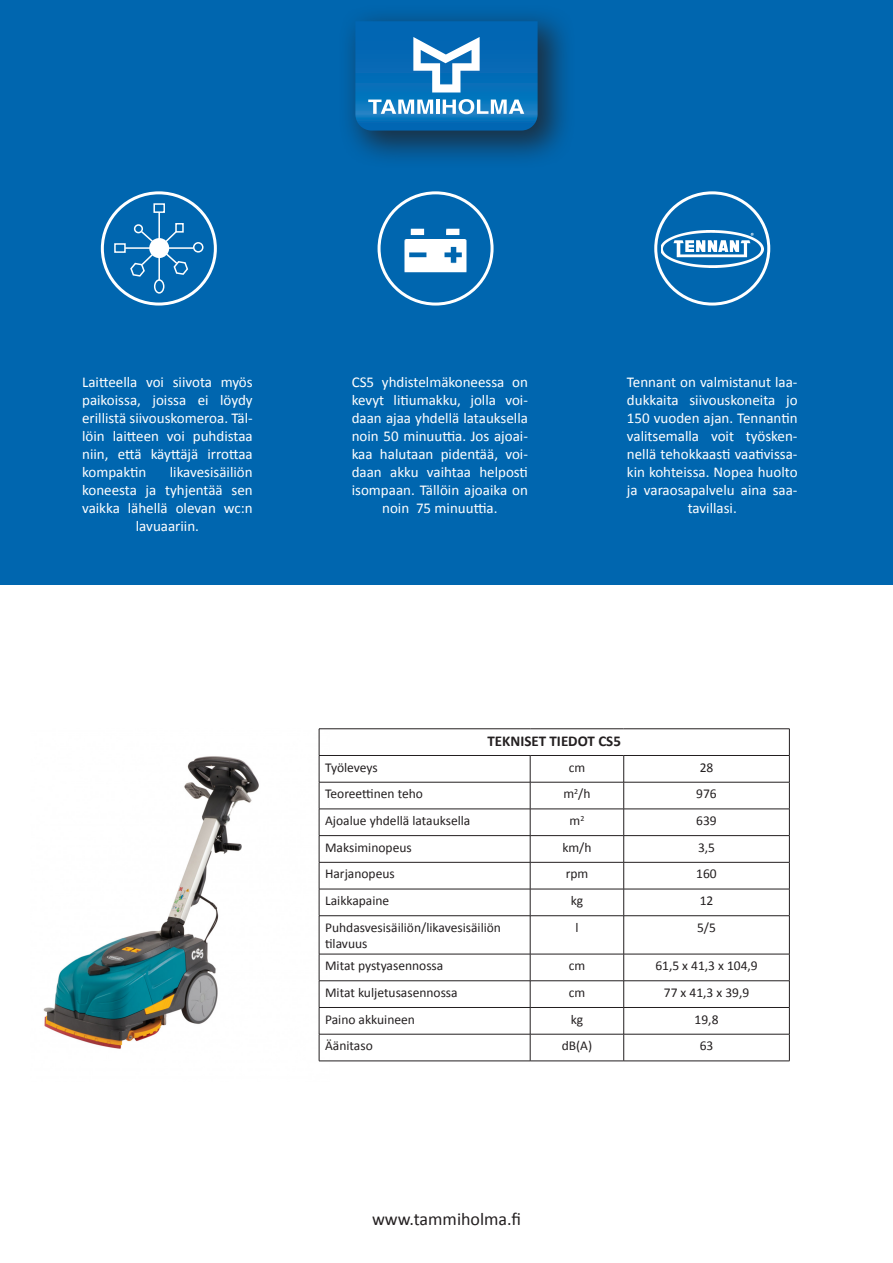
<style>
.page{position:relative;width:893px;height:1263px;background:#fff}
.page>*{position:absolute;margin:0;border:0;box-sizing:border-box;transform-origin:0 0}
.t1{font:18px "Calibri";color:#231f20}
.t2{font:15px/18px "Calibri";color:#fff;text-align:center}
.t3{font:700 15px "Calibri";color:#231f20}
.t4{font:13.5px/16.2px "Calibri";color:#231f20}
</style>
<div class="page">
<img style="left:43px;top:729px;width:286px;height:332px">
<div style="left:0;top:0;width:893px;height:585px;background:#0066af"></div>
<hr style="left:319px;top:728px;width:211px;height:1px;background:#231f20">
<hr style="left:530px;top:728px;width:94px;height:1px;background:#231f20">
<hr style="left:624px;top:728px;width:166px;height:1px;background:#231f20">
<hr style="left:319px;top:755px;width:211px;height:1px;background:#231f20">
<hr style="left:530px;top:755px;width:94px;height:1px;background:#231f20">
<hr style="left:624px;top:755px;width:166px;height:1px;background:#231f20">
<hr style="left:319px;top:782px;width:211px;height:1px;background:#231f20">
<hr style="left:530px;top:782px;width:94px;height:1px;background:#231f20">
<hr style="left:624px;top:782px;width:166px;height:1px;background:#231f20">
<hr style="left:319px;top:809px;width:211px;height:1px;background:#231f20">
<hr style="left:530px;top:809px;width:94px;height:1px;background:#231f20">
<hr style="left:624px;top:809px;width:166px;height:1px;background:#231f20">
<hr style="left:319px;top:835px;width:211px;height:1px;background:#231f20">
<hr style="left:530px;top:835px;width:94px;height:1px;background:#231f20">
<hr style="left:624px;top:835px;width:166px;height:1px;background:#231f20">
<hr style="left:319px;top:862px;width:211px;height:1px;background:#231f20">
<hr style="left:530px;top:862px;width:94px;height:1px;background:#231f20">
<hr style="left:624px;top:862px;width:166px;height:1px;background:#231f20">
<hr style="left:319px;top:889px;width:211px;height:1px;background:#231f20">
<svg style="left:319px;top:729px;width:1px;height:186px"></svg>
<hr style="left:530px;top:889px;width:94px;height:1px;background:#231f20">
<svg style="left:530px;top:756px;width:1px;height:159px"></svg>
<hr style="left:624px;top:889px;width:166px;height:1px;background:#231f20">
<svg style="left:623px;top:756px;width:1px;height:159px"></svg>
<svg style="left:789px;top:729px;width:1px;height:186px"></svg>
<hr style="left:319px;top:915px;width:211px;height:1px;background:#231f20">
<hr style="left:319px;top:916px;width:1px;height:38px;background:#231f20">
<hr style="left:530px;top:915px;width:94px;height:1px;background:#231f20">
<hr style="left:530px;top:916px;width:1px;height:38px;background:#231f20">
<hr style="left:624px;top:915px;width:166px;height:1px;background:#231f20">
<hr style="left:623px;top:916px;width:1px;height:38px;background:#231f20">
<hr style="left:789px;top:916px;width:1px;height:38px;background:#231f20">
<hr style="left:319px;top:954px;width:211px;height:1px;background:#231f20">
<hr style="left:530px;top:954px;width:94px;height:1px;background:#231f20">
<hr style="left:624px;top:954px;width:166px;height:1px;background:#231f20">
<hr style="left:319px;top:980px;width:211px;height:1px;background:#231f20">
<hr style="left:530px;top:980px;width:94px;height:1px;background:#231f20">
<hr style="left:624px;top:980px;width:166px;height:1px;background:#231f20">
<hr style="left:319px;top:1007px;width:211px;height:1px;background:#231f20">
<hr style="left:530px;top:1007px;width:94px;height:1px;background:#231f20">
<hr style="left:624px;top:1007px;width:166px;height:1px;background:#231f20">
<hr style="left:319px;top:1034px;width:211px;height:1px;background:#231f20">
<svg style="left:319px;top:954px;width:1px;height:107px"></svg>
<hr style="left:530px;top:1034px;width:94px;height:1px;background:#231f20">
<svg style="left:530px;top:954px;width:1px;height:107px"></svg>
<hr style="left:624px;top:1034px;width:166px;height:1px;background:#231f20">
<svg style="left:623px;top:954px;width:1px;height:107px"></svg>
<svg style="left:789px;top:954px;width:1px;height:107px"></svg>
<hr style="left:319px;top:1061px;width:211px;height:1px;background:#231f20">
<hr style="left:530px;top:1061px;width:94px;height:1px;background:#231f20">
<hr style="left:624px;top:1061px;width:166px;height:1px;background:#231f20">
<div style="left:338px;top:4px;width:238px;height:165px;background:#231f20;opacity:.75"></div>
<svg style="left:355px;top:21px;width:183px;height:110px"></svg>
<div style="left:654px;top:191px;width:116px;height:115px;border:3px solid #fff;border-radius:50%"></div>
<svg style="left:660px;top:229px;width:105px;height:40px"></svg>
<div style="left:101px;top:191px;width:116px;height:115px;border:3px solid #fff;border-radius:50%"></div>
<hr style="left:158px;top:212px;width:2px;height:68px;background:#fff">
<hr style="left:125px;top:247px;width:68px;height:2px;background:#fff">
<div style="left:153px;top:203px;width:12px;height:10px;border:2px solid #fff"></div>
<div style="left:114px;top:243px;width:12px;height:10px;border:2px solid #fff"></div>
<div style="left:175px;top:223px;width:9px;height:10px;border:2px solid #fff"></div>
<div style="left:134px;top:224px;width:9px;height:9px;border:2px solid #fff;border-radius:50%"></div>
<div style="left:193px;top:242px;width:10px;height:11px;border:2px solid #fff;border-radius:50%"></div>
<div style="left:154px;top:279px;width:10px;height:15px;border:2px solid #fff;border-radius:50%"></div>
<svg style="left:129px;top:230px;width:60px;height:47px"></svg>
<div style="left:378px;top:191px;width:116px;height:115px;border:3px solid #fff;border-radius:50%"></div>
<img style="left:404px;top:228px;width:63px;height:45px">
<p class="t2" style="left:82px;top:372px;width:172px;text-align:justify">Laitteella voi siivota myös paikoissa, joissa ei löydy erillistä siivouskomeroa. Täl&shy;löin laitteen voi puhdistaa niin, että käyttäjä irrottaa kompaktin</p>
<p class="t2" style="left:170px;top:462px;width:84px">likavesisäiliön</p>
<p class="t2" style="left:82px;top:480px;width:172px">koneesta ja tyhjentää sen</p>
<p class="t2" style="left:82px;top:498px;width:172px">vaikka lähellä olevan wc:n</p>
<p class="t2" style="left:136px;top:516px;width:65px">lavuaariin.</p>
<p class="t2" style="left:352px;top:372px;width:178px">CS5 yhdistelmäkoneessa on kevyt litiumakku, jolla voi&shy;daan ajaa yhdellä latauksella noin 50 minuuttia. Jos ajoai&shy;kaa halutaan pidentää, voi&shy;daan akku vaihtaa helposti isompaan. Tällöin ajoaika on noin 75 minuuttia.</p>
<p class="t2" style="left:627px;top:372px;width:172px">Tennant on valmistanut laa&shy;dukkaita siivouskoneita jo<br>150 vuoden ajan. Tennantin valitsemalla voit työsken&shy;nellä tehokkaasti vaativissa&shy;kin kohteissa. Nopea huolto ja varaosapalvelu aina saa&shy;tavillasi.</p>
<p class="t3" style="left:487px;top:730px;width:135px">TEKNISET TIEDOT CS5</p>
<p class="t4" style="left:325px;top:758px;width:54px">Työleveys</p>
<p class="t4" style="left:569px;top:758px;width:18px">cm</p>
<p class="t4" style="left:700px;top:758px;width:15px">28</p>
<p class="t4" style="left:325px;top:785px;width:99px">Teoreettinen teho</p>
<p class="t4" style="left:563px;top:785px;width:29px">m<sup>2</sup>/h</p>
<p class="t4" style="left:696px;top:785px;width:22px">976</p>
<p class="t4" style="left:325px;top:812px;width:147px">Ajoalue yhdellä latauksella</p>
<p class="t4" style="left:570px;top:812px;width:16px">m<sup>2</sup></p>
<p class="t4" style="left:696px;top:812px;width:22px">639</p>
<p class="t4" style="left:325px;top:838px;width:88px">Maksiminopeus</p>
<p class="t4" style="left:562px;top:838px;width:31px">km/h</p>
<p class="t4" style="left:698px;top:838px;width:19px">3,5</p>
<p class="t4" style="left:325px;top:865px;width:71px">Harjanopeus</p>
<p class="t4" style="left:566px;top:865px;width:24px">rpm</p>
<p class="t4" style="left:696px;top:865px;width:22px">160</p>
<p class="t4" style="left:325px;top:892px;width:66px">Laikkapaine</p>
<p class="t4" style="left:571px;top:892px;width:14px">kg</p>
<p class="t4" style="left:700px;top:892px;width:15px">12</p>
<p class="t4" style="left:325px;top:919px;width:177px">Puhdasvesisäiliön/likavesisäiliön tilavuus</p>
<p class="t4" style="left:575px;top:919px;width:5px">l</p>
<p class="t4" style="left:697px;top:919px;width:20px">5/5</p>
<p class="t4" style="left:325px;top:957px;width:120px">Mitat pystyasennossa</p>
<p class="t4" style="left:569px;top:957px;width:18px">cm</p>
<p class="t4" style="left:655px;top:957px;width:104px">61,5 x 41,3 x 104,9</p>
<p class="t4" style="left:325px;top:984px;width:134px">Mitat kuljetusasennossa</p>
<p class="t4" style="left:569px;top:984px;width:18px">cm</p>
<p class="t4" style="left:664px;top:984px;width:87px">77 x 41,3 x 39,9</p>
<p class="t4" style="left:325px;top:1010px;width:91px">Paino akkuineen</p>
<p class="t4" style="left:571px;top:1010px;width:14px">kg</p>
<p class="t4" style="left:695px;top:1010px;width:25px">19,8</p>
<p class="t4" style="left:325px;top:1037px;width:49px">Äänitaso</p>
<p class="t4" style="left:562px;top:1037px;width:32px">dB(A)</p>
<p class="t4" style="left:700px;top:1037px;width:15px">63</p>
<p class="t1" style="left:372px;top:1208px;width:150px">www.tammiholma.fi</p>
</div>
